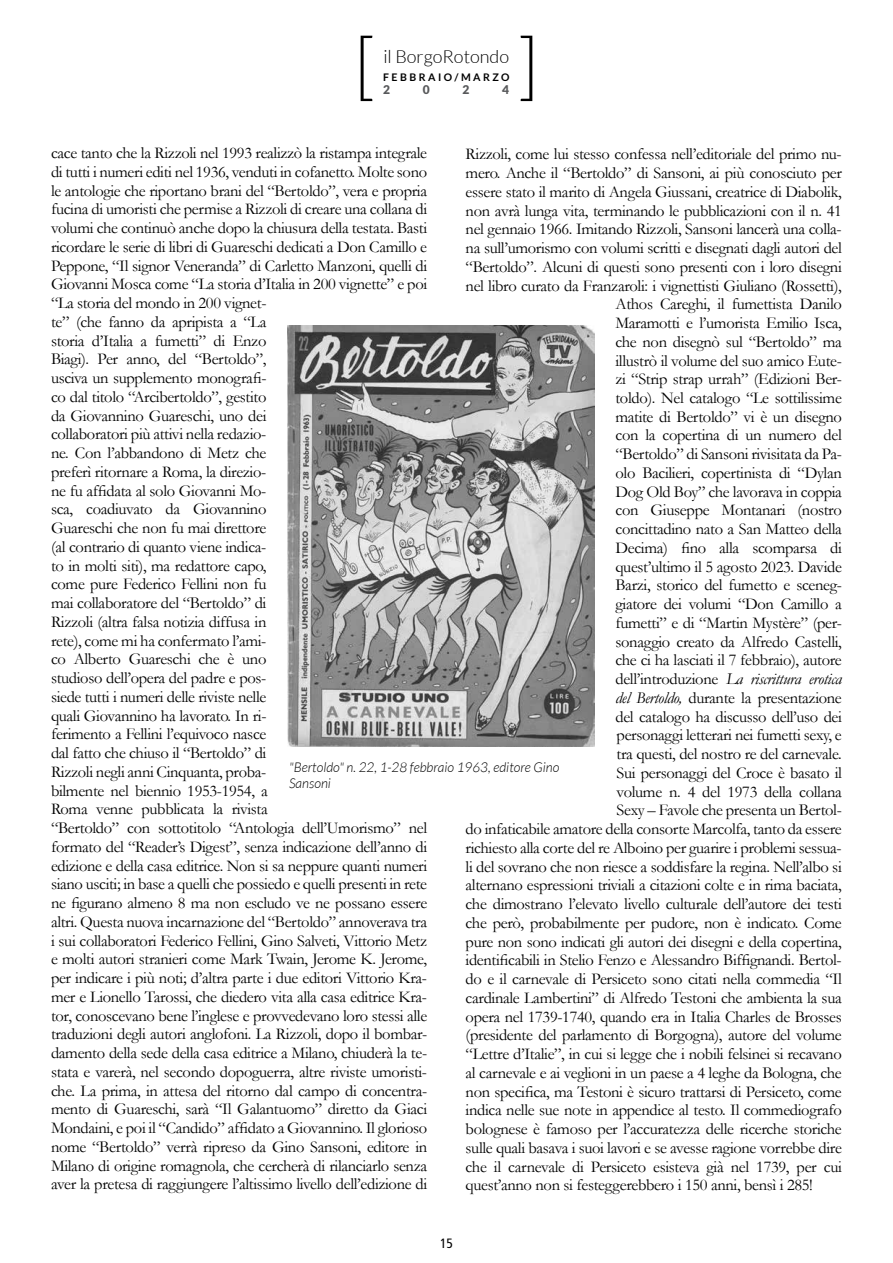
<style>
.page{position:relative;width:893px;height:1263px;background:#fff}
.page>*{position:absolute;margin:0;border:0;box-sizing:border-box;transform-origin:0 0}
.t1{font:300 73.5px "Lato";color:#000}
.t2{font:300 18px "Lato";color:#000}
.t3{font:16.5px/18.8px "Garamond";letter-spacing:-.02em;color:#000}
.t4{font:italic 16.5px "Garamond";letter-spacing:-.02em;color:#000}
.t5{font:italic 300 13.5px/16.2px "Lato";color:#000}
.t6{font:condensed 13.5px "Frutiger LT Std";color:#000}
.t7{font:900 12px "Lato";color:#58595b}
.t8{font:700 10.5px "Lato";letter-spacing:.235em;color:#000}
.s1{font-style:normal}
.s2{font-style:italic}
</style>
<div class="page">
<img style="left:288px;top:325px;width:306px;height:421px">
<h1 class="t1" style="left:354px;top:26px;width:24px">[</h1>
<p class="t2" style="left:383px;top:47px;width:127px">il BorgoRotondo</p>
<p class="t8" style="left:383px;top:72px;width:128px">FEBBRAIO/MARZO</p>
<p class="t7" style="left:383px;top:83px;width:8px">2</p>
<p class="t7" style="left:423px;top:83px;width:8px">0</p>
<p class="t7" style="left:462px;top:83px;width:8px">2</p>
<p class="t7" style="left:502px;top:83px;width:8px">4</p>
<p class="t3" style="left:51px;top:143px;width:378px">cace tanto che la Rizzoli nel 1993 realizzò la ristampa integrale di tutti i numeri editi nel 1936, venduti in cofanetto. Molte sono le antologie che riportano brani del “Bertoldo”, vera e propria fucina di umoristi che permise a Rizzoli di creare una collana di volumi che continuò anche dopo la chiusura della testata. Basti ricordare le serie di libri di Guareschi dedicati a Don Camillo e Peppone, “Il signor Veneranda” di Carletto Manzoni, quelli di Giovanni Mosca come “La storia d’Italia in 200 vignette” e poi “La storia del mondo in 200 vignet-<br>te” (che fanno da apripista a “La<br>storia d’Italia a fumetti” di Enzo<br>Biagi). Per anno, del “Bertoldo”,<br>usciva un supplemento monografi-<br>co dal titolo “Arcibertoldo”, gestito<br>da Giovannino Guareschi, uno dei<br>collaboratori più attivi nella redazio-<br>ne. Con l’abbandono di Metz che<br>preferì ritornare a Roma, la direzio-<br>ne fu affidata al solo Giovanni Mo-<br>sca, coadiuvato da Giovannino<br>Guareschi che non fu mai direttore<br>(al contrario di quanto viene indica-<br>to in molti siti), ma redattore capo,<br>come pure Federico Fellini non fu<br>mai collaboratore del “Bertoldo” di<br>Rizzoli (altra falsa notizia diffusa in<br>rete), come mi ha confermato l’ami-<br>co Alberto Guareschi che è uno<br>studioso dell’opera del padre e pos-<br>siede tutti i numeri delle riviste nelle<br>quali Giovannino ha lavorato. In ri-<br>ferimento a Fellini l’equivoco nasce<br>dal fatto che chiuso il “Bertoldo” di<br>Rizzoli negli anni Cinquanta, proba-<br>bilmente nel biennio 1953-1954, a<br>Roma venne pubblicata la rivista<br>“Bertoldo” con sottotitolo “Antologia dell’Umorismo” nel formato del “Reader’s Digest”, senza indicazione dell’anno di edizione e della casa editrice. Non si sa neppure quanti numeri siano usciti; in base a quelli che possiedo e quelli presenti in rete ne figurano almeno 8 ma non escludo ve ne possano essere altri. Questa nuova incarnazione del “Bertoldo” annoverava tra i sui collaboratori Federico Fellini, Gino Salveti, Vittorio Metz e molti autori stranieri come Mark Twain, Jerome K. Jerome, per indicare i più noti; d’altra parte i due editori Vittorio Kra&shy;mer e Lionello Tarossi, che diedero vita alla casa editrice Kra&shy;tor, conoscevano bene l’inglese e provvedevano loro stessi alle traduzioni degli autori anglofoni. La Rizzoli, dopo il bombar&shy;damento della sede della casa editrice a Milano, chiuderà la te&shy;stata e varerà, nel secondo dopoguerra, altre riviste umoristi&shy;che. La prima, in attesa del ritorno dal campo di concentra&shy;mento di Guareschi, sarà “Il Galantuomo” diretto da Giaci Mondaini, e poi il “Candido” affidato a Giovannino. Il glorioso nome “Bertoldo” verrà ripreso da Gino Sansoni, editore in Milano di origine romagnola, che cercherà di rilanciarlo senza aver la pretesa di raggiungere l’altissimo livello dell’edizione di</p>
<p class="t3" style="left:466px;top:145px;width:378px">Rizzoli, come lui stesso confessa nell’editoriale del primo nu-</p>
<p class="t3" style="left:466px;top:163px;width:378px">mero. Anche il “Bertoldo” di Sansoni, ai più conosciuto per</p>
<p class="t3" style="left:466px;top:182px;width:378px">essere stato il marito di Angela Giussani, creatrice di Diabolik,</p>
<p class="t3" style="left:466px;top:201px;width:378px">non avrà lunga vita, terminando le pubblicazioni con il n. 41</p>
<p class="t3" style="left:466px;top:220px;width:378px">nel gennaio 1966. Imitando Rizzoli, Sansoni lancerà una colla-</p>
<p class="t3" style="left:466px;top:238px;width:378px">na sull’umorismo con volumi scritti e disegnati dagli autori del</p>
<p class="t3" style="left:466px;top:257px;width:378px">“Bertoldo”. Alcuni di questi sono presenti con i loro disegni</p>
<p class="t3" style="left:466px;top:276px;width:378px">nel libro curato da Franzaroli: i vignettisti Giuliano (Rossetti),</p>
<p class="t3" style="left:615px;top:294px;width:228px">Athos Careghi, il fumettista Danilo</p>
<p class="t3" style="left:615px;top:313px;width:228px">Maramotti e l’umorista Emilio Isca,</p>
<p class="t3" style="left:615px;top:332px;width:228px">che non disegnò sul “Bertoldo” ma</p>
<p class="t3" style="left:615px;top:351px;width:228px">illustrò il volume del suo amico Eute-</p>
<p class="t3" style="left:615px;top:369px;width:228px">zi “Strip strap urrah” (Edizioni Ber-</p>
<p class="t3" style="left:615px;top:388px;width:228px">toldo). Nel catalogo “Le sottilissime</p>
<p class="t3" style="left:615px;top:407px;width:228px">matite di Bertoldo” vi è un disegno</p>
<p class="t3" style="left:615px;top:426px;width:228px">con la copertina di un numero del</p>
<p class="t3" style="left:615px;top:444px;width:228px">“Bertoldo” di Sansoni rivisitata da Pa-</p>
<p class="t3" style="left:615px;top:463px;width:228px">olo Bacilieri, copertinista di “Dylan</p>
<p class="t3" style="left:615px;top:482px;width:228px">Dog Old Boy” che lavorava in coppia</p>
<p class="t3" style="left:615px;top:501px;width:228px">con Giuseppe Montanari (nostro</p>
<p class="t3" style="left:615px;top:519px;width:228px">concittadino nato a San Matteo della</p>
<p class="t3" style="left:615px;top:538px;width:228px">Decima) fino alla scomparsa di</p>
<p class="t3" style="left:615px;top:557px;width:228px">quest’ultimo il 5 agosto 2023. Davide</p>
<p class="t3" style="left:615px;top:576px;width:228px">Barzi, storico del fumetto e sceneg-</p>
<p class="t3" style="left:615px;top:594px;width:228px">giatore dei volumi “Don Camillo a</p>
<p class="t3" style="left:615px;top:613px;width:228px">fumetti” e di “Martin Mystère” (per-</p>
<p class="t3" style="left:615px;top:632px;width:228px">sonaggio creato da Alfredo Castelli,</p>
<p class="t3" style="left:615px;top:651px;width:228px">che ci ha lasciati il 7 febbraio), autore</p>
<p class="t4" style="left:615px;top:669px;width:228px"><span class="s1">dell’introduzione</span> La riscrittura erotica</p>
<p class="t3" style="left:615px;top:688px;width:228px"><span class="s2">del Bertoldo,</span> durante la presentazione</p>
<p class="t3" style="left:615px;top:707px;width:228px">del catalogo ha discusso dell’uso dei</p>
<p class="t3" style="left:617px;top:726px;width:227px">personaggi letterari nei fumetti sexy, e</p>
<p class="t3" style="left:617px;top:744px;width:227px">tra questi, del nostro re del carnevale.</p>
<p class="t3" style="left:617px;top:763px;width:227px">Sui personaggi del Croce è basato il</p>
<p class="t3" style="left:617px;top:782px;width:227px">volume n. 4 del 1973 della collana</p>
<p class="t3" style="left:617px;top:801px;width:227px">Sexy – Favole che presenta un Bertol-</p>
<p class="t3" style="left:466px;top:819px;width:378px">do infaticabile amatore della consorte Marcolfa, tanto da essere</p>
<p class="t3" style="left:466px;top:838px;width:378px">richiesto alla corte del re Alboino per guarire i problemi sessua-</p>
<p class="t3" style="left:466px;top:857px;width:378px">li del sovrano che non riesce a soddisfare la regina. Nell’albo si</p>
<p class="t3" style="left:466px;top:876px;width:378px">alternano espressioni triviali a citazioni colte e in rima baciata,</p>
<p class="t3" style="left:466px;top:894px;width:378px">che dimostrano l’elevato livello culturale dell’autore dei testi</p>
<p class="t3" style="left:466px;top:913px;width:378px">che però, probabilmente per pudore, non è indicato. Come</p>
<p class="t3" style="left:466px;top:932px;width:378px">pure non sono indicati gli autori dei disegni e della copertina,</p>
<p class="t3" style="left:466px;top:951px;width:378px">identificabili in Stelio Fenzo e Alessandro Biffignandi. Bertol-</p>
<p class="t3" style="left:466px;top:969px;width:378px">do e il carnevale di Persiceto sono citati nella commedia “Il</p>
<p class="t3" style="left:466px;top:988px;width:378px">cardinale Lambertini” di Alfredo Testoni che ambienta la sua</p>
<p class="t3" style="left:466px;top:1007px;width:378px">opera nel 1739-1740, quando era in Italia Charles de Brosses</p>
<p class="t3" style="left:466px;top:1026px;width:378px">(presidente del parlamento di Borgogna), autore del volume</p>
<p class="t3" style="left:466px;top:1044px;width:378px">“Lettre d’Italie”, in cui si legge che i nobili felsinei si recavano</p>
<p class="t3" style="left:466px;top:1063px;width:378px">al carnevale e ai veglioni in un paese a 4 leghe da Bologna, che</p>
<p class="t3" style="left:466px;top:1082px;width:378px">non specifica, ma Testoni è sicuro trattarsi di Persiceto, come</p>
<p class="t3" style="left:466px;top:1100px;width:378px">indica nelle sue note in appendice al testo. Il commediografo</p>
<p class="t3" style="left:466px;top:1119px;width:378px">bolognese è famoso per l’accuratezza delle ricerche storiche</p>
<p class="t3" style="left:466px;top:1138px;width:378px">sulle quali basava i suoi lavori e se avesse ragione vorrebbe dire</p>
<p class="t3" style="left:466px;top:1157px;width:378px">che il carnevale di Persiceto esisteva già nel 1739, per cui</p>
<p class="t3" style="left:466px;top:1175px;width:349px">quest’anno non si festeggerebbero i 150 anni, bensì i 285!</p>
<p class="t5" style="left:289px;top:760px;width:272px">"Bertoldo" n. 22, 1-28 febbraio 1963, editore Gino<br>Sansoni</p>
<p class="t6" style="left:440px;top:1236px;width:14px">15</p>
</div>
